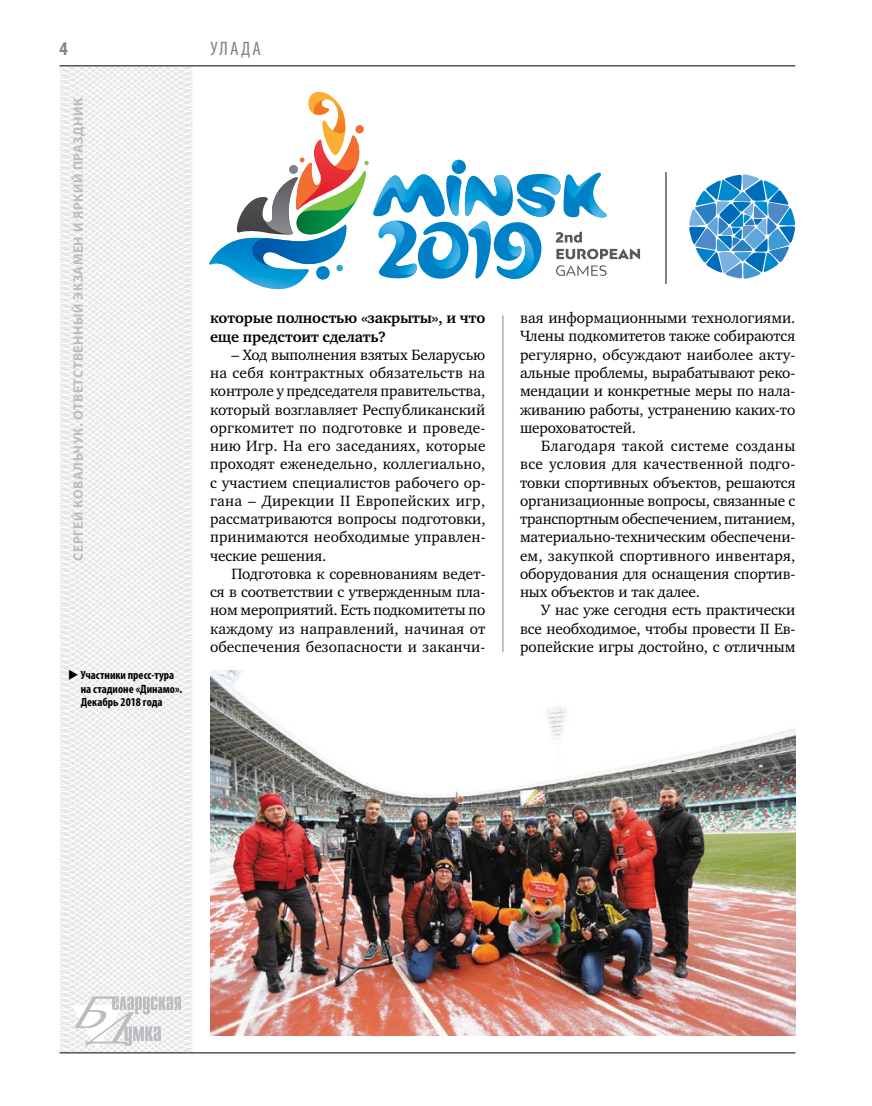
<style>
.page{position:relative;width:872px;height:1106px;background:#fff}
.page>*{position:absolute;margin:0;border:0;box-sizing:border-box;transform-origin:0 0}
.t1{font:condensed 19.5px "Myriad Pro";color:#808285}
.t2{font:700 condensed 19.5px "Myriad Pro";color:#808285}
.t3{font:15.3px/18.3px "Charter C";color:#000;text-align:justify}
.t4{font:700 15.3px/18.3px "Charter C";letter-spacing:-.01em;color:#000}
.t5{font:700 13.5px "Myriad Pro";letter-spacing:.04em;color:#bcbdc0}
.t6{font:700 condensed 12px/13.5px "Myriad Pro";color:#000}
</style>
<div class="page">
<svg style="left:59px;top:65px;width:192px;height:989px"></svg>
<hr style="left:60px;top:1052px;width:735px;height:1px;background:#000">
<svg style="left:71px;top:996px;width:110px;height:53px"></svg>
<hr style="left:60px;top:65px;width:735px;height:1px;background:#000">
<hr style="left:502px;top:315px;width:1px;height:337px;background:#808285">
<img style="left:210px;top:670px;width:585px;height:365px">
<hr style="left:665px;top:172px;width:1px;height:111px;background:#808285">
<svg style="left:209px;top:89px;width:431px;height:201px"></svg>
<svg style="left:689px;top:174px;width:106px;height:105px"></svg>
<p class="t2" style="left:60px;top:37px;width:10px">4</p>
<p class="t5" style="left:69px;top:560px;width:463px;rotate:-90deg">Сергей КОВАЛЬЧУК. Ответственный экзамен и яркий праздник</p>
<p class="t6" style="left:81px;top:668px;width:103px;text-indent:-13px">◆ Участники пресс-тура на стадионе «Динамо».<br>Декабрь 2018 года</p>
<p class="t1" style="left:210px;top:37px;width:51px">Улада</p>
<p class="t4" style="left:210px;top:309px;width:277px">которые полностью «закрыты», и что еще предстоит сделать?</p>
<p class="t3" style="left:210px;top:345px;width:277px;text-indent:21px">– Ход выполнения взятых Беларусью на себя контрактных обязательств на контроле у председателя правительства, который возглавляет Республиканский оргкомитет по подготовке и проведе&shy;нию Игр. На его заседаниях, которые проходят еженедельно, коллегиально, с участием специалистов рабочего ор&shy;гана – Дирекции II Европейских игр, рассматриваются вопросы подготовки, принимаются необходимые управлен&shy;ческие решения.</p>
<p class="t3" style="left:210px;top:564px;width:277px;text-indent:21px">Подготовка к соревнованиям ведет&shy;ся в соответствии с утвержденным пла&shy;ном мероприятий. Есть подкомитеты по каждому из направлений, начиная от обеспечения безопасности и заканчи-</p>
<p class="t3" style="left:520px;top:309px;width:277px">вая информационными технологиями.<br>Члены подкомитетов также собираются регулярно, обсуждают наиболее акту&shy;альные проблемы, вырабатывают реко&shy;мендации и конкретные меры по нала&shy;живанию работы, устранению каких-то шероховатостей.</p>
<p class="t3" style="left:520px;top:437px;width:277px;text-indent:21px">Благодаря такой системе созданы все условия для качественной подго&shy;товки спортивных объектов, решаются организационные вопросы, связанные с транспортным обеспечением, питанием, материально-техническим обеспечени&shy;ем, закупкой спортивного инвентаря, оборудования для оснащения спортив&shy;ных объектов и так далее.</p>
<p class="t3" style="left:520px;top:601px;width:277px;text-indent:21px">У нас уже сегодня есть практически все необходимое, чтобы провести II Ев&shy;ропейские игры достойно, с отличным</p>
</div>
